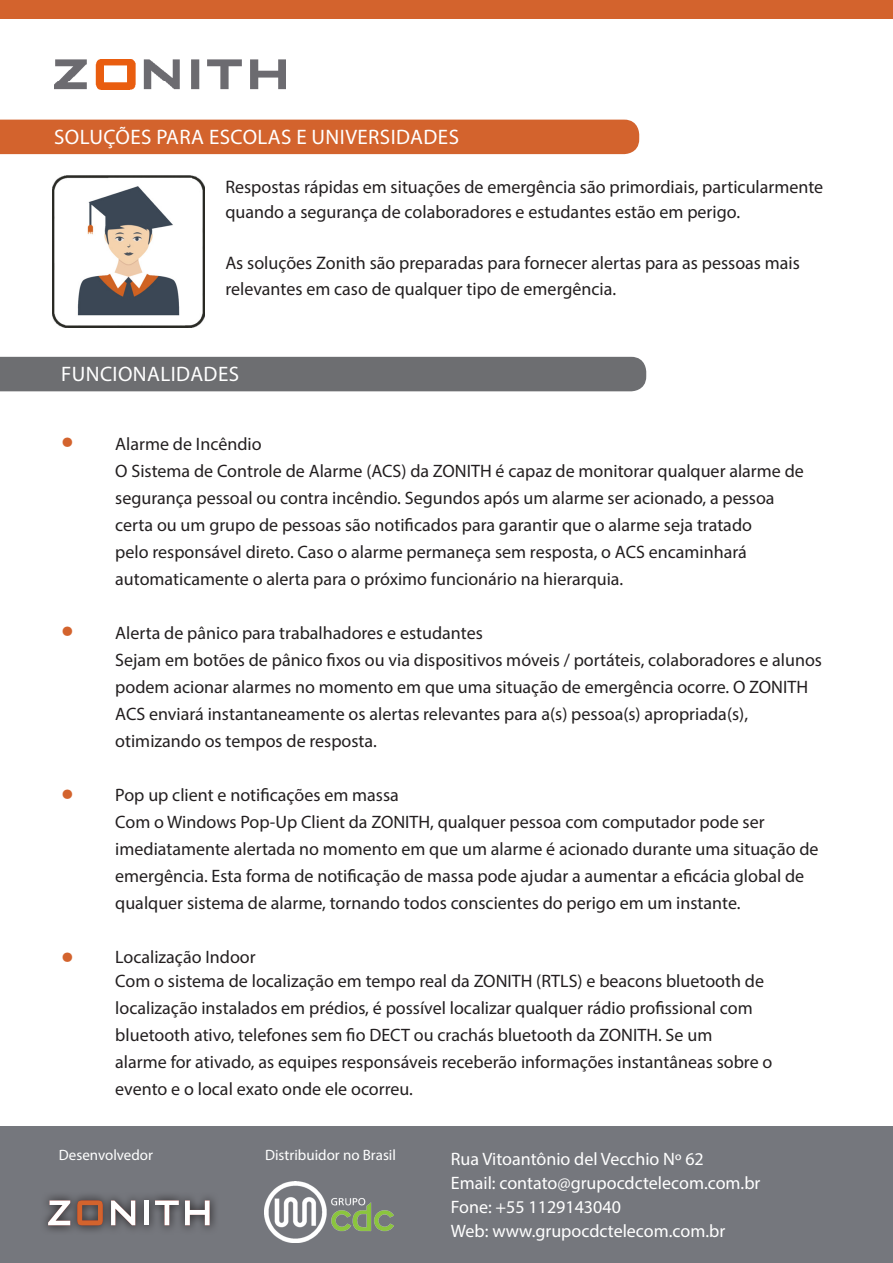
<style>
.page{position:relative;width:893px;height:1263px;background:#fff}
.page>*{position:absolute;margin:0;border:0;box-sizing:border-box;transform-origin:0 0}
.t1{font:45px "Myriad Pro";color:#d3632d}
.t2{font:21px "Myriad Pro";letter-spacing:.02em;color:#fff}
.t3{font:18.15px/25.5px "Myriad Pro";color:#231f20}
.t4{font:18px/27px "Myriad Pro";color:#231f20}
.t5{font:18px/24px "Myriad Pro";color:#fff}
.t6{font:15px "Myriad Pro";color:#fff}
</style>
<div class="page">
<div style="left:0;top:1127px;width:893px;height:136px;background:#75777d"></div>
<div style="left:0;top:0;width:893px;height:18px;background:#d3632d"></div>
<img style="left:55px;top:59px;width:230px;height:31px">
<div style="left:0;top:120px;width:639px;height:34px;background:#d3632d"></div>
<div style="left:0;top:357px;width:646px;height:34px;background:#6d6e71"></div>
<img style="left:53px;top:175px;width:152px;height:153px">
<svg style="left:45px;top:1195px;width:170px;height:36px;fill:#68686e"></svg>
<svg style="left:48px;top:1200px;width:22px;height:25px"></svg>
<svg style="left:77px;top:1200px;width:26px;height:25px"></svg>
<svg style="left:111px;top:1200px;width:24px;height:25px"></svg>
<div style="left:144px;top:1200px;width:5px;height:25px;background:#fff"></div>
<svg style="left:155px;top:1200px;width:24px;height:25px"></svg>
<svg style="left:185px;top:1200px;width:25px;height:25px"></svg>
<img style="left:265px;top:1181px;width:128px;height:62px">
<p class="t2" style="left:54px;top:124px;width:406px">SOLUÇÕES PARA ESCOLAS E UNIVERSIDADES</p>
<p class="t3" style="left:225px;top:174px;width:599px">Respostas rápidas em situações de emergência são primordiais, particularmente quando a segurança de colaboradores e estudantes estão em perigo.</p>
<p class="t3" style="left:225px;top:250px;width:576px">As soluções Zonith são preparadas para fornecer alertas para as pessoas mais relevantes em caso de qualquer tipo de emergência.</p>
<p class="t2" style="left:61px;top:361px;width:179px">FUNCIONALIDADES</p>
<h1 class="t1" style="left:61px;top:412px;width:14px">•</h1>
<h1 class="t1" style="left:61px;top:601px;width:14px">•</h1>
<h1 class="t1" style="left:61px;top:763px;width:14px">•</h1>
<h1 class="t1" style="left:61px;top:926px;width:14px">•</h1>
<p class="t4" style="left:115px;top:430px;width:148px">Alarme de Incêndio</p>
<p class="t4" style="left:115px;top:457px;width:690px">O Sistema de Controle de Alarme (ACS) da ZONITH é capaz de monitorar qualquer alarme de segurança pessoal ou contra incêndio. Segundos após um alarme ser acionado a, pessoa certa ou um grupo de pessoas são notificados para garantir que o alarme seja tratado<br>pelo responsável direto. Caso o alarme permaneça sem resposta o, ACS encaminhará automaticamente o alerta para o próximo funcionário na hierarquia.</p>
<p class="t4" style="left:115px;top:619px;width:369px">Alerta de pânico para trabalhadores e estudantes</p>
<p class="t4" style="left:115px;top:646px;width:708px">Sejam em botões de pânico fixos ou via dispositivos móveis / portáteis, colaboradores e alunos podem acionar alarmes no momento em que uma situação de emergência ocorre O. ZONITH ACS enviará instantaneamente os alertas relevantes para s(a ) pessoa s( ) apropriada , (s( otimizando os tempos de resposta.</p>
<p class="t4" style="left:115px;top:781px;width:285px">Pop up client e notificações em massa</p>
<p class="t4" style="left:115px;top:808px;width:705px">Com o Windows Pop-Up Client da ZONITH, qualquer pessoa com computador pode ser imediatamente alertada no momento em que um alarme é acionado durante uma situação de emergência. Esta forma de notificação de massa pode ajudar a aumentar a eficácia global de qualquer sistema de alarme, tornando todos conscientes do perigo em um instante.</p>
<p class="t4" style="left:115px;top:943px;width:142px">Localização Indoor</p>
<p class="t4" style="left:115px;top:967px;width:659px">Com o sistema de localização em tempo real da ZONITH (RTLS e) beacons bluetooth de localização instalados em prédios é, possível localizar qualquer rádio profissional com bluetooth ativo, telefones sem fio DECT ou crachás bluetooth da ZONITH. Se um<br>alarme for ativado, as equipes responsáveis receberão informações instantâneas sobre o evento oe local exato onde ele ocorreu.</p>
<p class="t6" style="left:59px;top:1145px;width:96px">Desenvolvedor</p>
<p class="t6" style="left:265px;top:1145px;width:132px">Distribuidor no Brasil</p>
<p class="t5" style="left:451px;top:1147px;width:311px">Rua Vitoantônio del Vecchio Nº 62<br>Email: contato@grupocdctelecom.com.br Fone: +55 1129143040<br>Web: www.grupocdctelecom.com.br</p>
</div>
